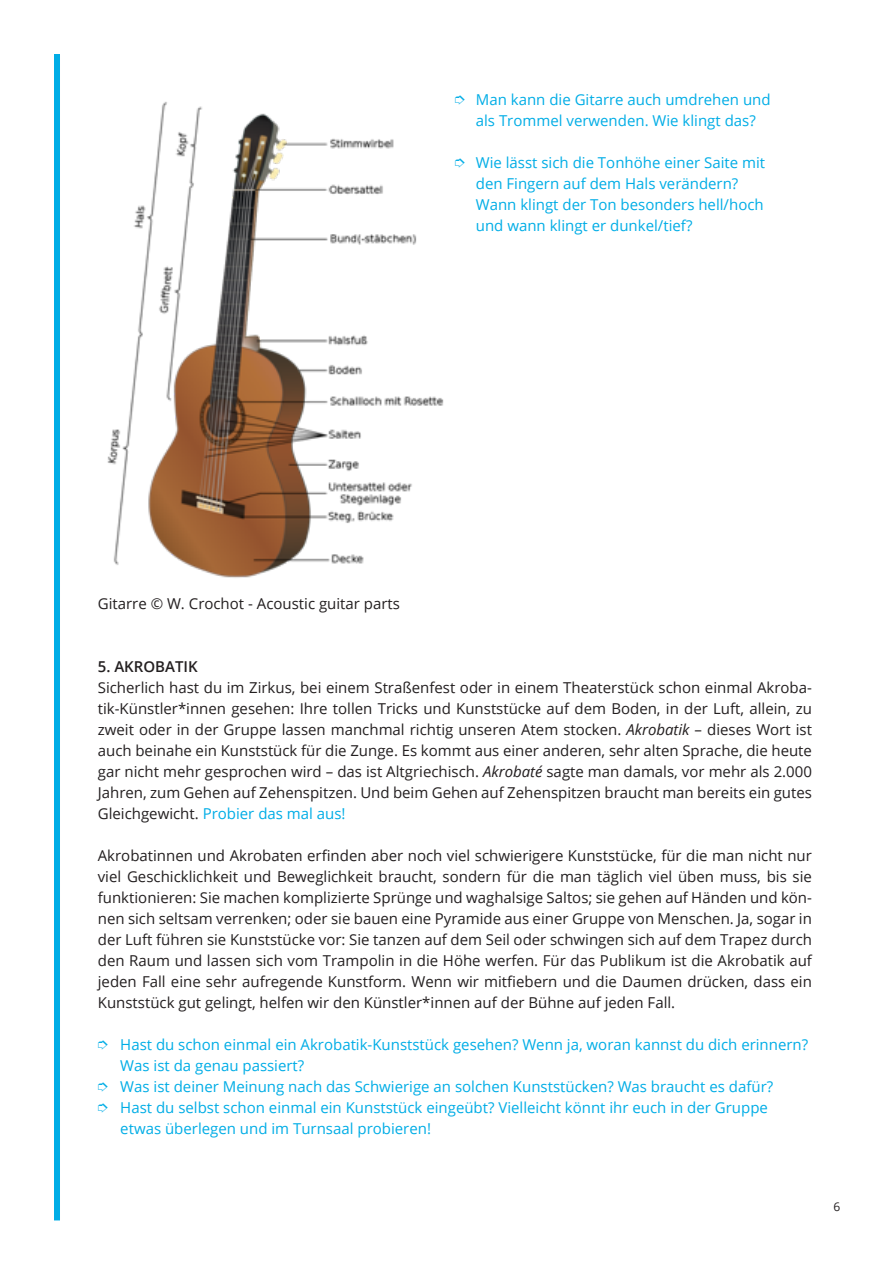
<style>
.page{position:relative;width:893px;height:1263px;background:#fff}
.page>*{position:absolute;margin:0;border:0;box-sizing:border-box;transform-origin:0 0}
.t1{font:15px/21px "Open Sans";color:#231f20;text-align:justify}
.t2{font:15px/21px "Open Sans";color:#00ade6}
.t3{font:600 15px "Open Sans";color:#231f20}
.t4{font:12px "Open Sans";color:#231f20}
.s1{font-style:italic}
.s2{color:#00ade6}
</style>
<div class="page">
<div style="left:54px;top:54px;width:6px;height:1166px;background:#00ade6"></div>
<img style="left:107px;top:102px;width:337px;height:476px">
<p class="t2" style="left:455px;top:89px;width:317px">➮ Man kann die Gitarre auch umdrehen und</p>
<p class="t2" style="left:476px;top:110px;width:281px">als Trommel verwenden. Wie klingt das?</p>
<p class="t2" style="left:455px;top:152px;width:312px">➮ Wie lässt sich die Tonhöhe einer Saite mit</p>
<p class="t2" style="left:476px;top:173px;width:264px">den Fingern auf dem Hals verändern?</p>
<p class="t2" style="left:476px;top:194px;width:289px">Wann klingt der Ton besonders hell/hoch</p>
<p class="t2" style="left:476px;top:215px;width:218px">und wann klingt er dunkel/tief?</p>
<p class="t1" style="left:98px;top:593px;width:304px">Gitarre © W. Crochot - Acoustic guitar parts</p>
<p class="t3" style="left:98px;top:656px;width:101px">5. AKROBATIK</p>
<p class="t1" style="left:98px;top:677px;width:716px">Sicherlich hast du im Zirkus, bei einem Straßenfest oder in einem Theaterstück schon einmal Akroba&shy;tik-Künstler*innen gesehen: Ihre tollen Tricks und Kunststücke auf dem Boden, in der Luft, allein, zu zweit oder in der Gruppe lassen manchmal richtig unseren Atem stocken. <span class="s1">Akrobatik</span> – dieses Wort ist auch beinahe ein Kunststück für die Zunge. Es kommt aus einer anderen, sehr alten Sprache, die heute gar nicht mehr gesprochen wird – das ist Altgriechisch. <span class="s1">Akrobaté</span> sagte man damals, vor mehr als 2.000<br>Jahren, zum Gehen auf Zehenspitzen. Und beim Gehen auf Zehenspitzen braucht man bereits ein gutes Gleichgewicht. <span class="s2">Probier das mal aus!</span></p>
<p class="t1" style="left:98px;top:845px;width:716px">Akrobatinnen und Akrobaten erfinden aber noch viel schwierigere Kunststücke, für die man nicht nur viel Geschicklichkeit und Beweglichkeit braucht, sondern für die man täglich viel üben muss, bis sie funktionieren: Sie machen komplizierte Sprünge und waghalsige Saltos; sie gehen auf Händen und kön&shy;nen sich seltsam verrenken; oder sie bauen eine Pyramide aus einer Gruppe von Menschen. Ja, sogar in der Luft führen sie Kunststücke vor: Sie tanzen auf dem Seil oder schwingen sich auf dem Trapez durch den Raum und lassen sich vom Trampolin in die Höhe werfen. Für das Publikum ist die Akrobatik auf jeden Fall eine sehr aufregende Kunstform. Wenn wir mitfiebern und die Daumen drücken, dass ein Kunststück gut gelingt, helfen wir den Künstler*innen auf der Bühne auf jeden Fall.</p>
<p class="t2" style="left:120px;top:1034px;width:689px;text-indent:-22px">➮ Hast du schon einmal ein Akrobatik-Kunststück gesehen? Wenn ja, woran kannst du dich erinnern?<br>Was ist da genau passiert?</p>
<p class="t2" style="left:98px;top:1076px;width:677px">➮ Was ist deiner Meinung nach das Schwierige an solchen Kunststücken? Was braucht es dafür?</p>
<p class="t2" style="left:98px;top:1097px;width:672px">➮ Hast du selbst schon einmal ein Kunststück eingeübt? Vielleicht könnt ihr euch in der Gruppe</p>
<p class="t2" style="left:120px;top:1118px;width:312px">etwas überlegen und im Turnsaal probieren!</p>
<p class="t4" style="left:833px;top:1198px;width:8px">6</p>
</div>
